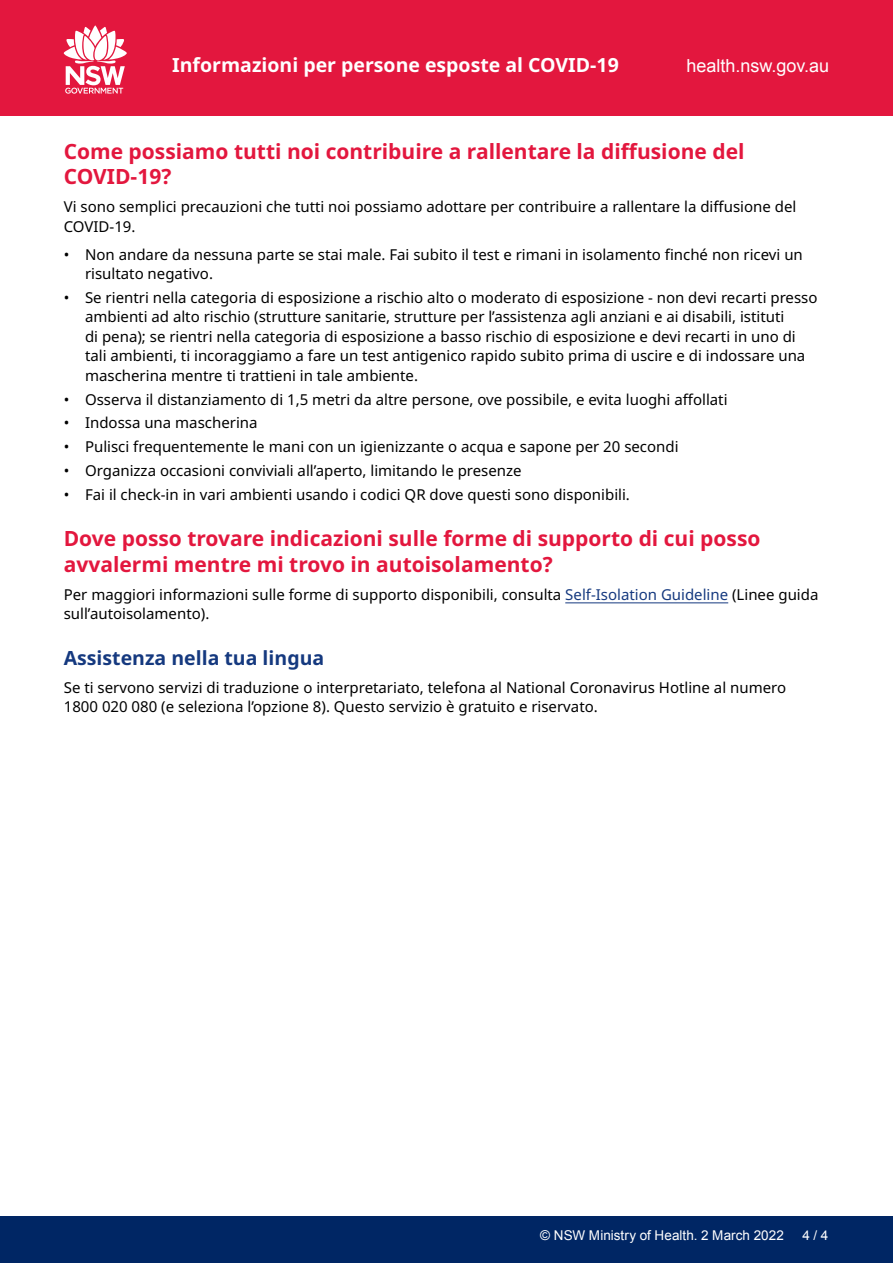
<style>
.page{position:relative;width:893px;height:1263px;background:#fff}
.page>*{position:absolute;margin:0;border:0;box-sizing:border-box;transform-origin:0 0}
.Heading_Red{font:700 21px/25.5px "Noto Sans";color:#e3173e}
.t1{font:700 19.5px "Noto Sans";color:#fff}
.Heading_Blue{font:700 19.5px "Noto Sans";color:#15397f}
.t2{font:18px "Arial";color:#fff}
.Body{font:15px/19.5px "Noto Sans";color:#000}
.t3{font:13.5px "Arial";letter-spacing:.005em;color:#fff}
.s1{color:#15397f}
</style>
<div class="page">
<div style="left:0;top:1216px;width:893px;height:47px;background:#002664"></div>
<div style="left:0;top:0;width:893px;height:116px;background:#e3173e"></div>
<svg style="left:64px;top:26px;width:63px;height:68px"></svg>
<hr style="left:565px;top:603px;width:163px;height:1px;background:#15397f">
<h2 class="t1" style="left:172px;top:52px;width:448px">Informazioni per persone esposte al COVID-19</h2>
<p class="t2" style="left:686px;top:54px;width:144px">health.nsw.gov.au</p>
<p class="Heading_Red" style="left:64px;top:139px;width:682px">Come possiamo tutti noi contribuire a rallentare la diffusione del<br>COVID-19?</p>
<p class="Body" style="left:64px;top:197px;width:734px">Vi sono semplici precauzioni che tutti noi possiamo adottare per contribuire a rallentare la diffusione del<br>COVID-19.</p>
<p class="Body" style="left:85px;top:245px;width:719px;text-indent:-21px">• Non andare da nessuna parte se stai male. Fai subito il test e rimani in isolamento finché non ricevi un risultato negativo.</p>
<p class="Body" style="left:85px;top:288px;width:734px;text-indent:-21px">• Se rientri nella categoria di esposizione a rischio alto o moderato di esposizione - non devi recarti presso ambienti ad alto rischio (strutture sanitarie, strutture per l’assistenza agli anziani e ai disabili, istituti<br>di pena); se rientri nella categoria di esposizione a basso rischio di esposizione e devi recarti in uno di tali ambienti, ti incoraggiamo a fare un test antigenico rapido subito prima di uscire e di indossare una mascherina mentre ti trattieni in tale ambiente.</p>
<p class="Body" style="left:64px;top:390px;width:665px">• Osserva il distanziamento di 1,5 metri da altre persone, ove possibile, e evita luoghi affollati</p>
<p class="Body" style="left:64px;top:413px;width:195px">• Indossa una mascherina</p>
<p class="Body" style="left:64px;top:437px;width:616px">• Pulisci frequentemente le mani con un igienizzante o acqua e sapone per 20 secondi</p>
<p class="Body" style="left:64px;top:461px;width:459px">• Organizza occasioni conviviali all’aperto, limitando le presenze</p>
<p class="Body" style="left:64px;top:485px;width:568px">• Fai il check-in in vari ambienti usando i codici QR dove questi sono disponibili.</p>
<p class="Heading_Red" style="left:64px;top:526px;width:698px">Dove posso trovare indicazioni sulle forme di supporto di cui posso avvalermi mentre mi trovo in autoisolamento?</p>
<p class="Body" style="left:64px;top:585px;width:756px">Per maggiori informazioni sulle forme di supporto disponibili, consulta <span class="s1">Self-Isolation Guideline</span> (Linee guida sull’autoisolamento).</p>
<p class="Heading_Blue" style="left:64px;top:644px;width:262px">Assistenza nella tua lingua</p>
<p class="Body" style="left:64px;top:678px;width:724px">Se ti servono servizi di traduzione o interpretariato, telefona al National Coronavirus Hotline al numero<br>1800 020 080 (e seleziona l’opzione 8). Questo servizio è gratuito e riservato.</p>
<p class="t3" style="left:540px;top:1226px;width:245px">© NSW Ministry of Health. 2 March 2022</p>
<p class="t3" style="left:802px;top:1226px;width:28px">4 / 4</p>
</div>
